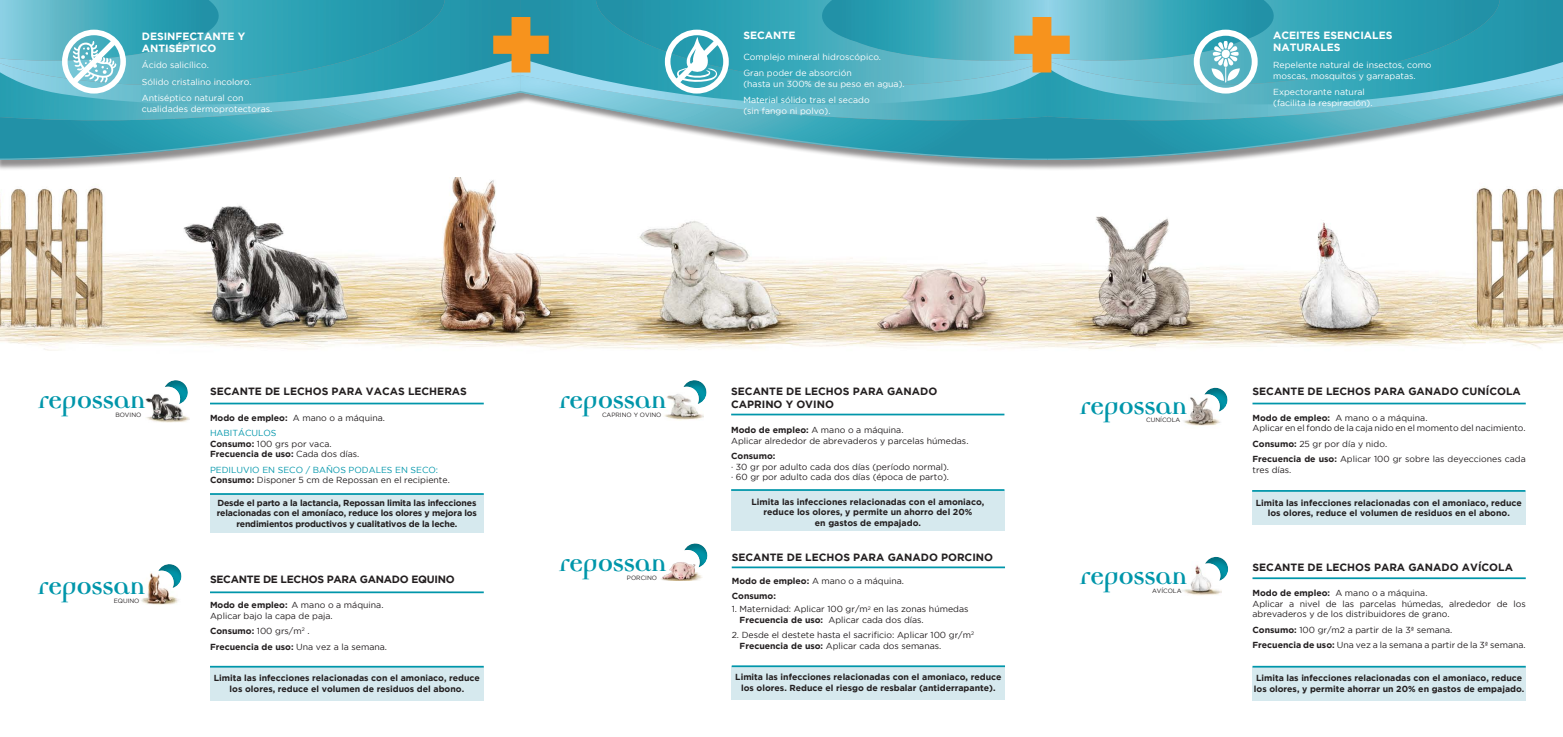
<style>
.page{position:relative;width:1563px;height:737px;background:#fff}
.page>*{position:absolute;margin:0;border:0;box-sizing:border-box;transform-origin:0 0}
.t1{font:900 108.33px "Gotham";color:#f7931d}
.t2{font:700 28.79px "Democratica";letter-spacing:-.03em;color:#0096aa}
.t3{font:700 10.5px/12.6px "Gotham";color:#231f20}
.t4{font:700 10.5px/12.6px "Gotham";color:#fff}
.t5{font:700 10.5px "Gotham";letter-spacing:-.025em;color:#231f20}
.t6{font:8.75px/10.5px "Gotham";color:#231f20}
.t7{font:700 8.75px/10.5px "Gotham";color:#231f20;text-align:center}
.t8{font:8.75px/10.5px "Gotham";color:#fff}
.t9{font:700 8.75px/10.5px "Gotham";letter-spacing:-.02em;color:#231f20;text-align:center}
.t10{font:8.75px "Gotham";color:#0096aa}
.t11{font:6.12px "Gotham";color:#231f20}
.s1{font-weight:700}
.s2{font-weight:400}
</style>
<div class="page">
<div style="left:0;top:0;width:1563px;height:171px;background:#231f20;opacity:.5"></div>
<hr style="left:731px;top:413px;width:273px;height:2px;background:#0096aa">
<div style="left:731px;top:490px;width:273px;height:41px;background:#d6e9ee"></div>
<hr style="left:731px;top:489px;width:273px;height:2px;background:#0096aa">
<hr style="left:210px;top:402px;width:274px;height:2px;background:#0096aa">
<div style="left:210px;top:494px;width:274px;height:39px;background:#d6e9ee"></div>
<hr style="left:210px;top:493px;width:274px;height:2px;background:#0096aa">
<hr style="left:210px;top:591px;width:274px;height:2px;background:#0096aa">
<div style="left:210px;top:667px;width:274px;height:33px;background:#d6e9ee"></div>
<hr style="left:210px;top:666px;width:274px;height:1px;background:#0096aa">
<img style="left:664px;top:394px;width:39px;height:26px">
<img style="left:146px;top:394px;width:43px;height:29px">
<img style="left:141px;top:573px;width:37px;height:32px">
<img style="left:0;top:177px;width:1563px;height:174px">
<svg style="left:0;top:0;width:1563px;height:160px;background:#60b4c4"></svg>
<hr style="left:1252px;top:577px;width:273px;height:2px;background:#0096aa">
<div style="left:1252px;top:667px;width:273px;height:33px;background:#d6e9ee"></div>
<hr style="left:1252px;top:666px;width:273px;height:1px;background:#0096aa">
<img style="left:1181px;top:565px;width:41px;height:30px">
<svg style="left:1202px;top:556px;width:26px;height:27px"></svg>
<svg style="left:680px;top:380px;width:27px;height:26px"></svg>
<svg style="left:162px;top:380px;width:27px;height:26px"></svg>
<hr style="left:732px;top:566px;width:273px;height:2px;background:#0096aa">
<div style="left:732px;top:666px;width:273px;height:33px;background:#d6e9ee"></div>
<hr style="left:732px;top:665px;width:273px;height:2px;background:#0096aa">
<img style="left:661px;top:562px;width:41px;height:18px">
<svg style="left:681px;top:543px;width:27px;height:26px"></svg>
<hr style="left:1252px;top:402px;width:273px;height:2px;background:#0096aa">
<div style="left:1252px;top:491px;width:273px;height:33px;background:#d6e9ee"></div>
<hr style="left:1252px;top:490px;width:273px;height:2px;background:#0096aa">
<img style="left:1184px;top:397px;width:37px;height:29px">
<svg style="left:1201px;top:387px;width:27px;height:27px"></svg>
<svg style="left:156px;top:564px;width:26px;height:26px"></svg>
<p class="t4" style="left:142px;top:29px;width:105px">DESINFECTANTE Y<br>ANTISÉPTICO</p>
<p class="t8" style="left:142px;top:59px;width:69px">Ácido salicílico.</p>
<p class="t8" style="left:142px;top:76px;width:111px">Sólido cristalino incoloro.</p>
<p class="t8" style="left:142px;top:93px;width:132px">Antiséptico natural con cualidades dermoprotectoras.</p>
<p class="t1" style="left:486px;top:-18px;width:71px">+</p>
<p class="t1" style="left:1007px;top:-18px;width:71px">+</p>
<p class="t4" style="left:743px;top:28px;width:53px">SECANTE</p>
<p class="t8" style="left:743px;top:51px;width:139px">Complejo mineral hidroscópico.</p>
<p class="t8" style="left:743px;top:68px;width:163px">Gran poder de absorción<br>(hasta un 300% de su peso en agua).</p>
<p class="t8" style="left:743px;top:95px;width:128px">Material sólido tras el secado (sin fango ni polvo).</p>
<p class="t4" style="left:1273px;top:28px;width:121px">ACEITES ESENCIALES<br>NATURALES</p>
<p class="t8" style="left:1273px;top:59px;width:160px">Repelente natural de insectos, como moscas, mosquitos y garrapatas.</p>
<p class="t8" style="left:1273px;top:87px;width:101px">Expectorante natural (facilita la respiración).</p>
<p class="t3" style="left:210px;top:385px;width:258px">SECANTE DE LECHOS PARA VACAS LECHERAS</p>
<p class="t6" style="left:210px;top:412px;width:176px"><span class="s1">Modo de empleo:</span> A mano o a máquina.</p>
<p class="t10" style="left:210px;top:428px;width:68px">HABITÁCULOS</p>
<p class="t6" style="left:210px;top:438px;width:123px"><span class="s1">Consumo:</span> 100 grs por vaca.</p>
<p class="t7" style="left:210px;top:449px;width:151px">Frecuencia de uso: <span class="s2">Cada dos días.</span></p>
<p class="t10" style="left:210px;top:465px;width:230px">PEDILUVIO EN SECO / BAÑOS PODALES EN SECO:</p>
<p class="t6" style="left:210px;top:475px;width:241px"><span class="s1">Consumo:</span> Disponer 5 cm de Repossan en el recipiente.</p>
<p class="t9" style="left:217px;top:497px;width:262px">Desde el parto a la lactancia, Repossan limita las infecciones relacionadas con el amoníaco, reduce los olores y mejora los rendimientos productivos y cualitativos de la leche.</p>
<p class="t2" style="left:37px;top:386px;width:110px">repossan</p>
<p class="t2" style="left:558px;top:386px;width:110px">repossan</p>
<p class="t11" style="left:115px;top:411px;width:28px">BOVINO</p>
<p class="t11" style="left:602px;top:411px;width:61px">CAPRINO Y OVINO</p>
<p class="t3" style="left:731px;top:385px;width:208px">SECANTE DE LECHOS PARA GANADO<br>CAPRINO Y OVINO</p>
<p class="t6" style="left:731px;top:425px;width:174px"><span class="s1">Modo de empleo:</span> A mano o a máquina.</p>
<p class="t6" style="left:731px;top:435px;width:239px">Aplicar alrededor de abrevaderos y parcelas húmedas.</p>
<p class="t7" style="left:731px;top:451px;width:46px">Consumo:</p>
<p class="t6" style="left:731px;top:461px;width:219px">· 30 gr por adulto cada dos días (período normal).</p>
<p class="t6" style="left:731px;top:472px;width:219px">· 60 gr por adulto cada dos días (época de parto).</p>
<p class="t7" style="left:751px;top:496px;width:234px">Limita las infecciones relacionadas con el amoniaco, reduce los olores, y permite un ahorro del 20%<br>en gastos de empajado.</p>
<p class="t2" style="left:1079px;top:392px;width:110px">repossan</p>
<p class="t11" style="left:1146px;top:417px;width:36px">CUNÍCOLA</p>
<p class="t3" style="left:1252px;top:385px;width:270px">SECANTE DE LECHOS PARA GANADO CUNÍCOLA</p>
<p class="t6" style="left:1252px;top:412px;width:176px"><span class="s1">Modo de empleo:</span> A mano o a máquina.</p>
<p class="t6" style="left:1252px;top:423px;width:275px">Aplicar en el fondo de la caja nido en el momento del nacimiento.</p>
<p class="t6" style="left:1252px;top:438px;width:136px"><span class="s1">Consumo:</span> 25 gr por día y nido.</p>
<p class="t6" style="left:1252px;top:454px;width:275px"><span class="s1">Frecuencia de uso:</span> Aplicar 100 gr sobre las deyecciones cada tres días.</p>
<p class="t7" style="left:1255px;top:497px;width:268px">Limita las infecciones relacionadas con el amoniaco, reduce los olores, reduce el volumen de residuos en el abono.</p>
<p class="t2" style="left:37px;top:573px;width:110px">repossan</p>
<p class="t11" style="left:114px;top:597px;width:27px">EQUINO</p>
<p class="t5" style="left:210px;top:573px;width:246px">SECANTE DE LECHOS PARA GANADO EQUINO</p>
<p class="t6" style="left:210px;top:600px;width:175px"><span class="s1">Modo de empleo:</span> A mano o a máquina.</p>
<p class="t6" style="left:210px;top:610px;width:124px">Aplicar bajo la capa de paja.</p>
<p class="t6" style="left:210px;top:625px;width:101px"><span class="s1">Consumo:</span> 100 grs/m<sup>2</sup> .</p>
<p class="t7" style="left:210px;top:641px;width:178px">Frecuencia de uso: <span class="s2">Una vez a la semana.</span></p>
<p class="t7" style="left:214px;top:672px;width:268px">Limita las infecciones relacionadas con el amoniaco, reduce los olores, reduce el volumen de residuos del abono.</p>
<p class="t2" style="left:558px;top:550px;width:110px">repossan</p>
<p class="t11" style="left:627px;top:574px;width:32px">PORCINO</p>
<p class="t3" style="left:732px;top:550px;width:263px">SECANTE DE LECHOS PARA GANADO PORCINO</p>
<p class="t6" style="left:732px;top:575px;width:174px"><span class="s1">Modo de empleo:</span> A mano o a máquina.</p>
<p class="t7" style="left:732px;top:591px;width:46px">Consumo:</p>
<p class="t6" style="left:732px;top:604px;width:238px">1. Maternidad: Aplicar 100 gr/m<sup>2</sup> en las zonas húmedas</p>
<p class="t6" style="left:739px;top:614px;width:186px"><span class="s1">Frecuencia de uso:</span> Aplicar cada dos días.</p>
<p class="t6" style="left:732px;top:630px;width:244px">2. Desde el destete hasta el sacrificio: Aplicar 100 gr/m<sup>2</sup></p>
<p class="t6" style="left:739px;top:640px;width:203px"><span class="s1">Frecuencia de uso:</span> Aplicar cada dos semanas.</p>
<p class="t7" style="left:735px;top:671px;width:268px">Limita las infecciones relacionadas con el amoniaco, reduce los olores. Reduce el riesgo de resbalar (antiderrapante).</p>
<p class="t2" style="left:1079px;top:563px;width:110px">repossan</p>
<p class="t11" style="left:1152px;top:587px;width:31px">AVÍCOLA</p>
<p class="t3" style="left:1252px;top:560px;width:262px">SECANTE DE LECHOS PARA GANADO AVÍCOLA</p>
<p class="t6" style="left:1252px;top:588px;width:176px"><span class="s1">Modo de empleo:</span> A mano o a máquina.</p>
<p class="t6" style="left:1252px;top:598px;width:275px">Aplicar a nivel de las parcelas húmedas, alrededor de los abrevaderos y de los distribuidores de grano.</p>
<p class="t6" style="left:1252px;top:624px;width:201px"><span class="s1">Consumo:</span> 100 gr/m2 a partir de la 3ª semana.</p>
<p class="t6" style="left:1252px;top:640px;width:275px"><span class="s1">Frecuencia de uso:</span> Una vez a la semana a partir de la 3ª semana.</p>
<p class="t7" style="left:1254px;top:672px;width:272px;text-align:left">Limita las infecciones relacionadas con el amoniaco, reduce los olores, y permite ahorrar un 20% en gastos de empajado.</p>
</div>
